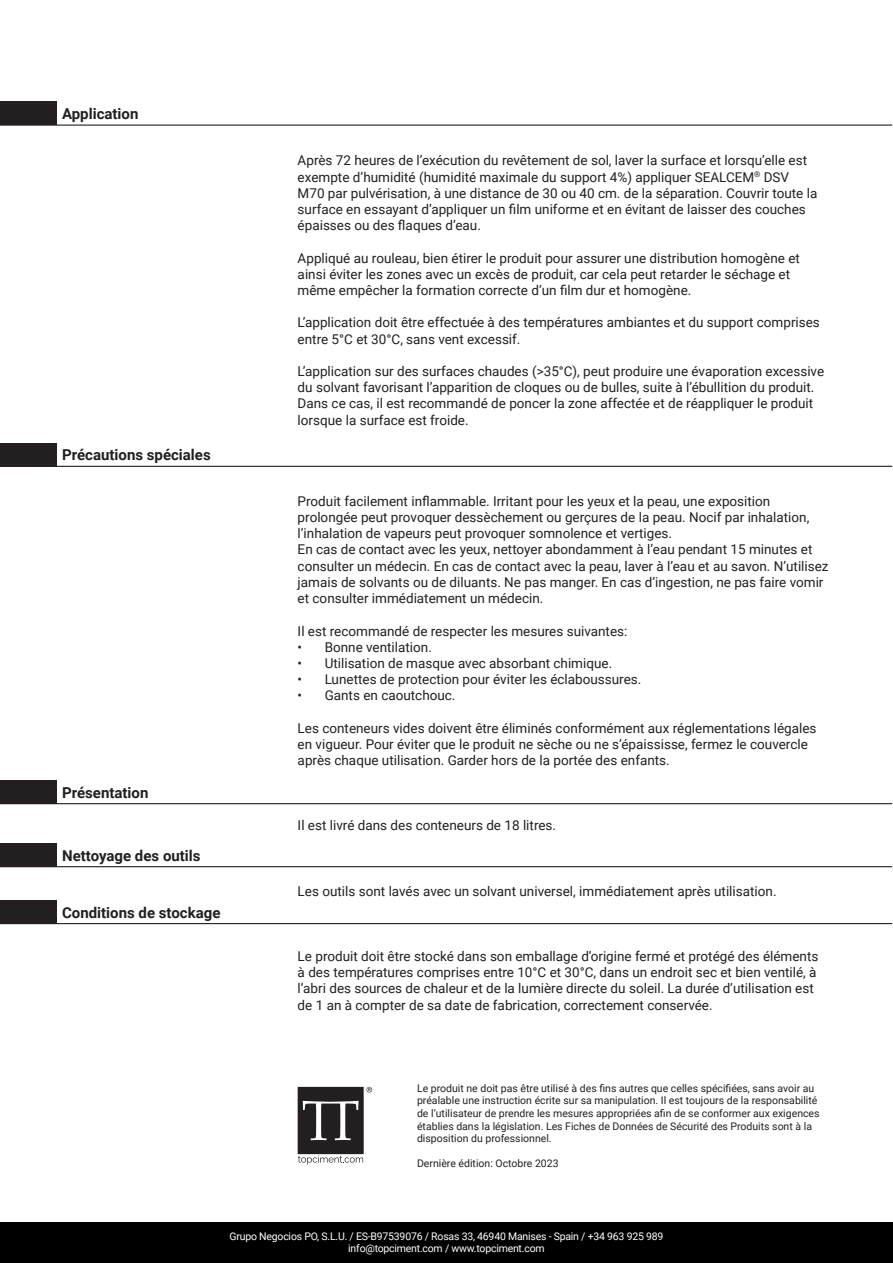
<style>
.page{position:relative;width:893px;height:1263px;background:#fff}
.page>*{position:absolute;margin:0;border:0;box-sizing:border-box;transform-origin:0 0}
.t1{font:700 15px "Roboto";color:#231f20}
.TEXTO_GROSO{font:13.5px/16.2px "Roboto";color:#231f20}
.t2{font:10.5px/12.6px "Roboto";color:#231f20}
.t3{font:10.5px/12px "Roboto";letter-spacing:-.02em;color:#fff;text-align:center}
</style>
<div class="page">
<div style="left:0;top:1222px;width:893px;height:41px;background:#000"></div>
<div style="left:0;top:102px;width:56px;height:23px;background:#231f20"></div>
<hr style="left:0;top:125px;width:56px;height:1px;background:#231f20">
<hr style="left:56px;top:125px;width:836px;height:1px;background:#231f20">
<div style="left:0;top:443px;width:56px;height:23px;background:#231f20"></div>
<hr style="left:0;top:466px;width:56px;height:1px;background:#231f20">
<hr style="left:56px;top:466px;width:836px;height:1px;background:#231f20">
<div style="left:0;top:780px;width:56px;height:24px;background:#231f20"></div>
<hr style="left:56px;top:803px;width:836px;height:1px;background:#231f20">
<div style="left:0;top:843px;width:56px;height:24px;background:#231f20"></div>
<hr style="left:56px;top:866px;width:836px;height:1px;background:#231f20">
<div style="left:0;top:900px;width:56px;height:23px;background:#231f20"></div>
<hr style="left:0;top:923px;width:56px;height:1px;background:#231f20">
<hr style="left:56px;top:923px;width:836px;height:1px;background:#231f20">
<svg style="left:298px;top:1087px;width:74px;height:77px"></svg>
<h3 class="t1" style="left:62px;top:103px;width:78px">Application</h3>
<h3 class="t1" style="left:62px;top:444px;width:150px">Précautions spéciales</h3>
<h3 class="t1" style="left:62px;top:782px;width:88px">Présentation</h3>
<h3 class="t1" style="left:62px;top:845px;width:140px">Nettoyage des outils</h3>
<h3 class="t1" style="left:62px;top:902px;width:160px">Conditions de stockage</h3>
<p class="TEXTO_GROSO" style="left:298px;top:152px;width:521px">Après 72 heures de l’exécution du revêtement de sol, laver la surface et lorsqu’elle est exempte d’humidité (humidité maximale du support 4%) appliquer SEALCEM<sup>®</sup> DSV M70 par pulvérisation, à une distance de 30 ou 40 cm. de la séparation. Couvrir toute la surface en essayant d’appliquer un film uniforme et en évitant de laisser des couches épaisses ou des flaques d’eau.</p>
<p class="TEXTO_GROSO" style="left:298px;top:249px;width:504px">Appliqué au rouleau, bien étirer le produit pour assurer une distribution homogène et ainsi éviter les zones avec un excès de produit, car cela peut retarder le séchage et même empêcher la formation correcte d’un film dur et homogène.</p>
<p class="TEXTO_GROSO" style="left:298px;top:314px;width:524px">L’application doit être effectuée à des températures ambiantes et du support comprises entre 5°C et 30°C, sans vent excessif.</p>
<p class="TEXTO_GROSO" style="left:298px;top:363px;width:528px">L’application sur des surfaces chaudes (&gt;35°C), peut produire une évaporation excessive du solvant favorisant l’apparition de cloques ou de bulles, suite à l’ébullition du produit.<br>Dans ce cas, il est recommandé de poncer la zone affectée et de réappliquer le produit lorsque la surface est froide.</p>
<p class="TEXTO_GROSO" style="left:298px;top:492px;width:513px">Produit facilement inflammable. Irritant pour les yeux et la peau, une exposition prolongée peut provoquer dessèchement ou gerçures de la peau. Nocif par inhalation, l’inhalation de vapeurs peut provoquer somnolence et vertiges.</p>
<p class="TEXTO_GROSO" style="left:298px;top:541px;width:532px">En cas de contact avec les yeux, nettoyer abondamment à l’eau pendant 15 minutes et consulter un médecin. En cas de contact avec la peau, laver à l’eau et au savon. N’utilisez jamais de solvants ou de diluants. Ne pas manger. En cas d’ingestion, ne pas faire vomir et consulter immédiatement un médecin.</p>
<p class="TEXTO_GROSO" style="left:298px;top:622px;width:331px">Il est recommandé de respecter les mesures suivantes:</p>
<p class="TEXTO_GROSO" style="left:298px;top:638px;width:136px">• Bonne ventilation.</p>
<p class="TEXTO_GROSO" style="left:298px;top:654px;width:316px">• Utilisation de masque avec absorbant chimique.</p>
<p class="TEXTO_GROSO" style="left:298px;top:671px;width:345px">• Lunettes de protection pour éviter les éclaboussures.</p>
<p class="TEXTO_GROSO" style="left:298px;top:687px;width:159px">• Gants en caoutchouc.</p>
<p class="TEXTO_GROSO" style="left:298px;top:719px;width:520px">Les conteneurs vides doivent être éliminés conformément aux réglementations légales en vigueur. Pour éviter que le produit ne sèche ou ne s’épaississe, fermez le couvercle après chaque utilisation. Garder hors de la portée des enfants.</p>
<p class="TEXTO_GROSO" style="left:298px;top:817px;width:260px">Il est livré dans des conteneurs de 18 litres.</p>
<p class="TEXTO_GROSO" style="left:298px;top:882px;width:480px">Les outils sont lavés avec un solvant universel, immédiatement après utilisation.</p>
<p class="TEXTO_GROSO" style="left:298px;top:948px;width:522px">Le produit doit être stocké dans son emballage d’origine fermé et protégé des éléments à des températures comprises entre 10°C et 30°C, dans un endroit sec et bien ventilé, à l’abri des sources de chaleur et de la lumière directe du soleil. La durée d’utilisation est de 1 an à compter de sa date de fabrication, correctement conservée.</p>
<p class="t2" style="left:417px;top:1081px;width:404px">Le produit ne doit pas être utilisé à des fins autres que celles spécifiées, sans avoir au préalable une instruction écrite sur sa manipulation. Il est toujours de la responsabilité de l’utilisateur de prendre les mesures appropriées afin de se conformer aux exigences établies dans la législation. Les Fiches de Données de Sécurité des Produits sont à la disposition du professionnel.</p>
<p class="t2" style="left:417px;top:1157px;width:143px">Dernière édition: Octobre 2023</p>
<p class="t3" style="left:230px;top:1230px;width:435px">Grupo Negocios PO, S.L.U. / ES-B97539076 / Rosas 33, 46940 Manises - Spain / +34 963 925 989 info@topciment.com / www.topciment.com</p>
</div>
